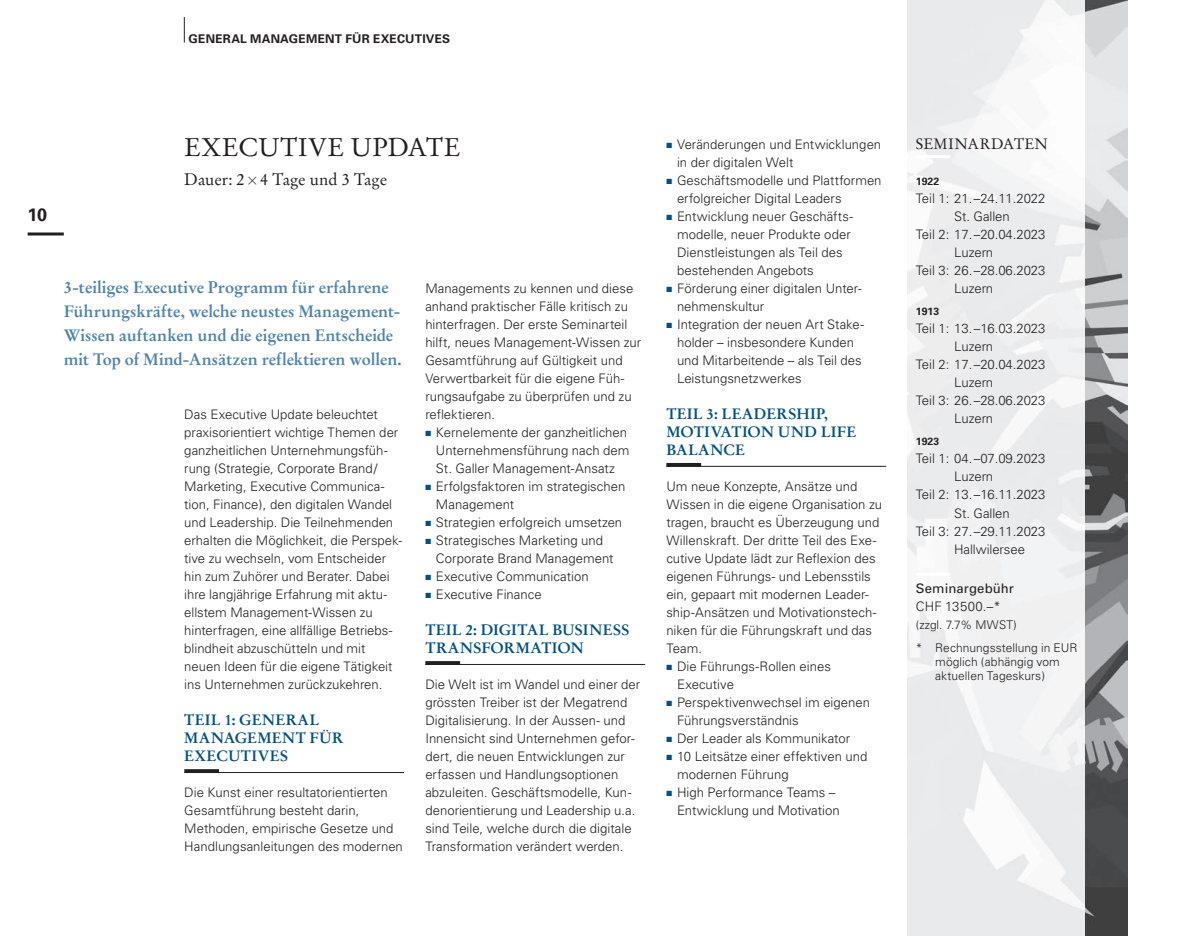
<style>
.page{position:relative;width:1191px;height:936px;background:#fff}
.page>*{position:absolute;margin:0;border:0;box-sizing:border-box;transform-origin:0 0}
.t1{font:25.5px "Stempel Garamond";letter-spacing:.02em;color:#231f20}
.t2{font:700 18px "Univers";color:#231f20}
.t3{font:700 16.5px/24px "Stempel Garamond";letter-spacing:-.005em;color:#5083af}
.t4{font:16.5px "Stempel Garamond";letter-spacing:-.005em;color:#231f20}
.t5{font:700 15px/18px "Stempel Garamond";letter-spacing:.01em;color:#005187}
.t6{font:15px "Stempel Garamond";letter-spacing:.015em;color:#231f20}
.t7{font:300 13.2px/18px "Univers";color:#231f20}
.t8{font:13.2px "Univers";letter-spacing:.005em;color:#231f20}
.t9{font:300 13.2px "Univers";letter-spacing:.02em;color:#231f20}
.t10{font:300 12px/22.8px "Univers";letter-spacing:.005em;color:#231f20}
.t11{font:700 12px "Univers";letter-spacing:.02em;color:#231f20}
.t12{font:700 10.5px "Univers";color:#231f20}
.s1{font-family:"Mathematical Pi One";font-size:13.5px}
.s2{color:#005187}
</style>
<div class="page">
<img style="left:907px;top:0;width:220px;height:935px">
<img style="left:907px;top:727px;width:177px;height:208px">
<svg style="left:184px;top:17px;width:1px;height:26px"></svg>
<hr style="left:28px;top:232px;width:36px;height:3px;background:#231f20">
<hr style="left:184px;top:772px;width:220px;height:1px;background:#231f20">
<hr style="left:184px;top:769px;width:35px;height:3px;background:#231f20">
<hr style="left:425px;top:664px;width:220px;height:1px;background:#231f20">
<hr style="left:425px;top:661px;width:35px;height:3px;background:#231f20">
<hr style="left:666px;top:466px;width:220px;height:1px;background:#231f20">
<hr style="left:666px;top:463px;width:35px;height:3px;background:#231f20">
<hr style="left:916px;top:155px;width:34px;height:3px;background:#fff">
<hr style="left:916px;top:572px;width:34px;height:3px;background:#fff">
<p class="t11" style="left:189px;top:31px;width:263px">GENERAL MANAGEMENT FÜR EXECUTIVES</p>
<h2 class="t2" style="left:28px;top:204px;width:21px">10</h2>
<h1 class="t1" style="left:184px;top:132px;width:278px">EXECUTIVE UPDATE</h1>
<p class="t4" style="left:184px;top:169px;width:204px">Dauer: 2 <span class="s1">3</span> 4 Tage und 3 Tage</p>
<p class="t3" style="left:64px;top:275px;width:339px">3-teiliges Executive Programm für erfahrene Führungskräfte, welche neustes Management-Wissen auftanken und die eigenen Entscheide mit Top of Mind-Ansätzen reflektieren wollen.</p>
<p class="t7" style="left:425px;top:279px;width:217px">Managements zu kennen und diese anhand praktischer Fälle kritisch zu hinterfragen. Der erste Seminarteil hilft, neues Management-Wissen zur<br>Gesamtführung auf Gültigkeit und<br>Verwertbarkeit für die eigene Füh&shy;rungsaufgabe zu überprüfen und zu reflektieren.</p>
<p class="t7" style="left:436px;top:423px;width:195px;text-indent:-11px"><span class="s2">■</span> Kernelemente der ganzheitlichen<br>Unternehmensführung nach dem<br>St. Galler Management-Ansatz</p>
<p class="t7" style="left:436px;top:477px;width:191px;text-indent:-11px"><span class="s2">■</span> Erfolgsfaktoren im strategischen<br>Management</p>
<p class="t7" style="left:425px;top:513px;width:198px"><span class="s2">■</span> Strategien erfolgreich umsetzen</p>
<p class="t7" style="left:436px;top:531px;width:179px;text-indent:-11px"><span class="s2">■</span> Strategisches Marketing und<br>Corporate Brand Management</p>
<p class="t7" style="left:425px;top:567px;width:165px"><span class="s2">■</span> Executive Communication</p>
<p class="t7" style="left:425px;top:585px;width:118px"><span class="s2">■</span> Executive Finance</p>
<p class="t5" style="left:425px;top:621px;width:206px">TEIL 2: DIGITAL BUSINESS<br>TRANSFORMATION</p>
<p class="t7" style="left:425px;top:675px;width:216px">Die Welt ist im Wandel und einer der grössten Treiber ist der Megatrend Digitalisierung. In der Aussen- und Innensicht sind Unternehmen gefor&shy;dert, die neuen Entwicklungen zur erfassen und Handlungsoptionen abzuleiten. Geschäftsmodelle, Kun&shy;denorientierung und Leadership u.a. sind Teile, welche durch die digitale Transformation verändert werden.</p>
<p class="t7" style="left:184px;top:405px;width:219px">Das Executive Update beleuchtet praxisorientiert wichtige Themen der ganzheitlichen Unternehmungsfüh&shy;rung (Strategie, Corporate Brand/ Marketing, Executive Communica&shy;tion, Finance), den digitalen Wandel und Leadership. Die Teilnehmenden erhalten die Möglichkeit, die Perspek&shy;tive zu wechseln, vom Entscheider hin zum Zuhörer und Berater. Dabei ihre langjährige Erfahrung mit aktu&shy;ellstem Management-Wissen zu hinterfragen, eine allfällige Betriebs&shy;blindheit abzuschütteln und mit neuen Ideen für die eigene Tätigkeit ins Unternehmen zurückzukehren.</p>
<p class="t5" style="left:184px;top:711px;width:161px">TEIL 1: GENERAL<br>MANAGEMENT FÜR<br>EXECUTIVES</p>
<p class="t7" style="left:184px;top:783px;width:220px">Die Kunst einer resultatorientierten Gesamtführung besteht darin, Methoden, empirische Gesetze und Handlungsanleitungen des modernen</p>
<p class="t7" style="left:677px;top:135px;width:206px;text-indent:-11px"><span class="s2">■</span> Veränderungen und Entwicklungen in der digitalen Welt</p>
<p class="t7" style="left:677px;top:171px;width:206px;text-indent:-11px"><span class="s2">■</span> Geschäftsmodelle und Plattformen erfolgreicher Digital Leaders</p>
<p class="t7" style="left:677px;top:207px;width:177px;text-indent:-11px"><span class="s2">■</span> Entwicklung neuer Geschäfts&shy;modelle, neuer Produkte oder<br>Dienstleistungen als Teil des bestehenden Angebots</p>
<p class="t7" style="left:677px;top:279px;width:186px;text-indent:-11px"><span class="s2">■</span> Förderung einer digitalen Unter&shy;nehmenskultur</p>
<p class="t7" style="left:677px;top:315px;width:188px;text-indent:-11px"><span class="s2">■</span> Integration der neuen Art Stake&shy;holder – insbesondere Kunden und Mitarbeitende – als Teil des<br>Leistungsnetzwerkes</p>
<p class="t5" style="left:666px;top:405px;width:191px">TEIL 3: LEADERSHIP,<br>MOTIVATION UND LIFE<br>BALANCE</p>
<p class="t7" style="left:666px;top:477px;width:217px">Um neue Konzepte, Ansätze und<br>Wissen in die eigene Organisation zu tragen, braucht es Überzeugung und<br>Willenskraft. Der dritte Teil des Exe&shy;cutive Update lädt zur Reflexion des eigenen Führungs- und Lebensstils ein, gepaart mit modernen Leader&shy;ship-Ansätzen und Motivationstech&shy;niken für die Führungskraft und das<br>Team.</p>
<p class="t7" style="left:677px;top:657px;width:155px;text-indent:-11px"><span class="s2">■</span> Die Führungs-Rollen eines<br>Executive</p>
<p class="t7" style="left:677px;top:693px;width:195px;text-indent:-11px"><span class="s2">■</span> Perspektivenwechsel im eigenen<br>Führungsverständnis</p>
<p class="t7" style="left:666px;top:729px;width:185px"><span class="s2">■</span> Der Leader als Kommunikator</p>
<p class="t7" style="left:677px;top:747px;width:192px;text-indent:-11px"><span class="s2">■</span> 10 Leitsätze einer effektiven und modernen Führung</p>
<p class="t7" style="left:677px;top:783px;width:164px;text-indent:-11px"><span class="s2">■</span> High Performance Teams –<br>Entwicklung und Motivation</p>
<p class="t6" style="left:916px;top:135px;width:133px">SEMINARDATEN</p>
<p class="t12" style="left:916px;top:175px;width:25px">1922</p>
<p class="t7" style="left:916px;top:189px;width:131px">Teil 1: 21. –24.11.2022</p>
<p class="t7" style="left:954px;top:207px;width:57px">St. Gallen</p>
<p class="t7" style="left:916px;top:225px;width:131px">Teil 2: 17. –20.04.2023</p>
<p class="t7" style="left:954px;top:243px;width:41px">Luzern</p>
<p class="t7" style="left:916px;top:261px;width:131px">Teil 3: 26. –28.06.2023</p>
<p class="t7" style="left:954px;top:279px;width:41px">Luzern</p>
<p class="t12" style="left:916px;top:305px;width:25px">1913</p>
<p class="t7" style="left:916px;top:319px;width:131px">Teil 1: 13. –16.03.2023</p>
<p class="t7" style="left:954px;top:337px;width:41px">Luzern</p>
<p class="t7" style="left:916px;top:355px;width:131px">Teil 2: 17. –20.04.2023</p>
<p class="t7" style="left:954px;top:373px;width:41px">Luzern</p>
<p class="t7" style="left:916px;top:391px;width:131px">Teil 3: 26. –28.06.2023</p>
<p class="t7" style="left:954px;top:409px;width:41px">Luzern</p>
<p class="t12" style="left:916px;top:435px;width:25px">1923</p>
<p class="t7" style="left:916px;top:450px;width:131px">Teil 1: 04. –07.09.2023</p>
<p class="t7" style="left:954px;top:468px;width:41px">Luzern</p>
<p class="t7" style="left:916px;top:486px;width:131px">Teil 2: 13. –16.11.2023</p>
<p class="t7" style="left:954px;top:504px;width:57px">St. Gallen</p>
<p class="t7" style="left:916px;top:522px;width:131px">Teil 3: 27. –29.11.2023</p>
<p class="t7" style="left:954px;top:540px;width:72px">Hallwilersee</p>
<p class="t8" style="left:916px;top:580px;width:99px">Seminargebühr</p>
<p class="t9" style="left:916px;top:598px;width:86px">CHF 13500.–*</p>
<p class="t10" style="left:916px;top:613px;width:163px">(zzgl. 7.7% MWST)<br>* Rechnungsstellung in EUR</p>
<p class="t10" style="left:935px;top:654px;width:126px;line-height:14.2px">möglich (abhängig vom aktuellen Tageskurs)</p>
</div>
